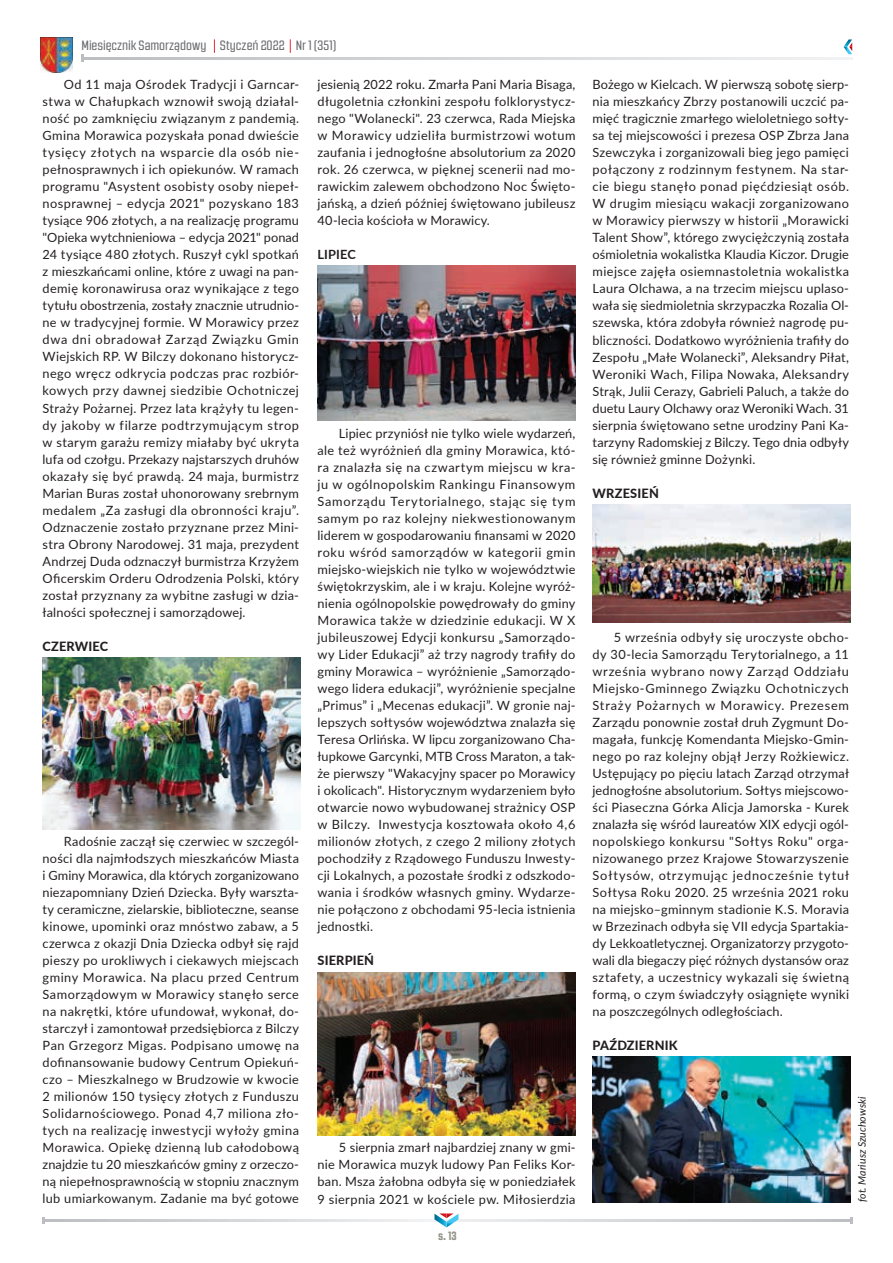
<style>
.page{position:relative;width:893px;height:1263px;background:#fff}
.page>*{position:absolute;margin:0;border:0;box-sizing:border-box;transform-origin:0 0}
.t1{font:13.5px "Revolution Gothic";letter-spacing:-.005em;color:#6c6d70}
.t2{font:12.75px/17px "Lato";letter-spacing:.015em;color:#231f20;text-align:justify}
.t3{font:800 12.75px "Lato";letter-spacing:.01em;color:#231f20}
.t4{font:700 12.75px "Lato";letter-spacing:.005em;color:#231f20}
.t5{font:800 12px "Revolution Gothic";color:#94948a}
.t6{font:italic 10.5px "Lato";letter-spacing:.005em;color:#231f20}
.s1{color:#fff}
</style>
<div class="page">
<svg style="left:44px;top:1220px;width:807px;height:1px"></svg>
<svg style="left:83px;top:58px;width:769px;height:1px"></svg>
<img style="left:41px;top:37px;width:32px;height:35px">
<svg style="left:434px;top:1213px;width:24px;height:14px"></svg>
<svg style="left:844px;top:39px;width:8px;height:15px"></svg>
<img style="left:43px;top:657px;width:257px;height:172px">
<img style="left:317px;top:266px;width:258px;height:155px">
<img style="left:317px;top:972px;width:258px;height:163px">
<img style="left:592px;top:504px;width:258px;height:119px">
<img style="left:592px;top:1057px;width:258px;height:145px">
<p class="t1" style="left:82px;top:38px;width:256px">Miesięcznik Samorządowy <span class="s1">|</span> Styczeń 2022 <span class="s1">|</span> Nr 1 (351)</p>
<p class="t2" style="left:43px;top:76px;width:258px;text-indent:21px">Od 11 maja Ośrodek Tradycji i Garncar&shy;stwa w Chałupkach wznowił swoją działal&shy;ność po zamknięciu związanym z pandemią.<br>Gmina Morawica pozyskała ponad dwieście tysięcy złotych na wsparcie dla osób nie&shy;pełnosprawnych i ich opiekunów. W ramach programu "Asystent osobisty osoby niepeł&shy;nosprawnej – edycja 2021" pozyskano 183 tysiące 906 złotych, a na realizację programu "Opieka wytchnieniowa – edycja 2021" ponad 24 tysiące 480 złotych. Ruszył cykl spotkań z mieszkańcami online, które z uwagi na pan&shy;demię koronawirusa oraz wynikające z tego tytułu obostrzenia, zostały znacznie utrudnio&shy;ne w tradycyjnej formie. W Morawicy przez dwa dni obradował Zarząd Związku Gmin Wiejskich RP. W Bilczy dokonano historycz&shy;nego wręcz odkrycia podczas prac rozbiór&shy;kowych przy dawnej siedzibie Ochotniczej Straży Pożarnej. Przez lata krążyły tu legen&shy;dy jakoby w filarze podtrzymującym strop w starym garażu remizy miałaby być ukryta lufa od czołgu. Przekazy najstarszych druhów okazały się być prawdą. 24 maja, burmistrz Marian Buras został uhonorowany srebrnym medalem „Za zasługi dla obronności kraju”.<br>Odznaczenie zostało przyznane przez Mini&shy;stra Obrony Narodowej. 31 maja, prezydent Andrzej Duda odznaczył burmistrza Krzyżem Oficerskim Orderu Odrodzenia Polski, który został przyznany za wybitne zasługi w dzia&shy;łalności społecznej i samorządowej.</p>
<p class="t3" style="left:43px;top:636px;width:67px">CZERWIEC</p>
<p class="t2" style="left:317px;top:76px;width:259px">jesienią 2022 roku. Zmarła Pani Maria Bisaga, długoletnia członkini zespołu folklorystycz&shy;nego "Wolanecki". 23 czerwca, Rada Miejska w Morawicy udzieliła burmistrzowi wotum zaufania i jednogłośne absolutorium za 2020 rok. 26 czerwca, w pięknej scenerii nad mo&shy;rawickim zalewem obchodzono Noc Święto&shy;jańską, a dzień później świętowano jubileusz 40-lecia kościoła w Morawicy.</p>
<p class="t4" style="left:317px;top:245px;width:40px">LIPIEC</p>
<p class="t2" style="left:317px;top:424px;width:259px;text-indent:21px">Lipiec przyniósł nie tylko wiele wydarzeń, ale też wyróżnień dla gminy Morawica, któ&shy;ra znalazła się na czwartym miejscu w kra&shy;ju w ogólnopolskim Rankingu Finansowym Samorządu Terytorialnego, stając się tym samym po raz kolejny niekwestionowanym liderem w gospodarowaniu finansami w 2020 roku wśród samorządów w kategorii gmin miejsko-wiejskich nie tylko w województwie świętokrzyskim, ale i w kraju. Kolejne wyróż&shy;nienia ogólnopolskie powędrowały do gminy Morawica także w dziedzinie edukacji. W X jubileuszowej Edycji konkursu „Samorządo&shy;wy Lider Edukacji” aż trzy nagrody trafiły do gminy Morawica – wyróżnienie „Samorządo&shy;wego lidera edukacji”, wyróżnienie specjalne „Primus” i „Mecenas edukacji”. W gronie naj&shy;lepszych sołtysów województwa znalazła się Teresa Orlińska. W lipcu zorganizowano Cha&shy;łupkowe Garcynki, MTB Cross Maraton, a tak&shy;że pierwszy "Wakacyjny spacer po Morawicy i okolicach". Historycznym wydarzeniem było otwarcie nowo wybudowanej strażnicy OSP w Bilczy. Inwestycja kosztowała około 4,6 milionów złotych, z czego 2 miliony złotych pochodziły z Rządowego Funduszu Inwesty&shy;cji Lokalnych, a pozostałe środki z odszkodo&shy;wania i środków własnych gminy. Wydarze&shy;nie połączono z obchodami 95-lecia istnienia jednostki.</p>
<p class="t3" style="left:317px;top:951px;width:58px">SIERPIEŃ</p>
<p class="t2" style="left:43px;top:833px;width:258px;text-indent:21px">Radośnie zaczął się czerwiec w szczegól&shy;ności dla najmłodszych mieszkańców Miasta i Gminy Morawica, dla których zorganizowano niezapomniany Dzień Dziecka. Były warszta&shy;ty ceramiczne, zielarskie, biblioteczne, seanse kinowe, upominki oraz mnóstwo zabaw, a 5 czerwca z okazji Dnia Dziecka odbył się rajd pieszy po urokliwych i ciekawych miejscach gminy Morawica. Na placu przed Centrum Samorządowym w Morawicy stanęło serce na nakrętki, które ufundował, wykonał, do&shy;starczył i zamontował przedsiębiorca z Bilczy Pan Grzegorz Migas. Podpisano umowę na dofinansowanie budowy Centrum Opiekuń&shy;czo – Mieszkalnego w Brudzowie w kwocie 2 milionów 150 tysięcy złotych z Funduszu Solidarnościowego. Ponad 4,7 miliona zło&shy;tych na realizację inwestycji wyłoży gmina Morawica. Opiekę dzienną lub całodobową znajdzie tu 20 mieszkańców gminy z orzeczo&shy;ną niepełnosprawnością w stopniu znacznym lub umiarkowanym. Zadanie ma być gotowe</p>
<p class="t2" style="left:317px;top:1139px;width:259px;text-indent:21px">5 sierpnia zmarł najbardziej znany w gmi&shy;nie Morawica muzyk ludowy Pan Feliks Kor&shy;ban. Msza żałobna odbyła się w poniedziałek 9 sierpnia 2021 w kościele pw. Miłosierdzia</p>
<p class="t5" style="left:438px;top:1229px;width:20px">s. 13</p>
<p class="t2" style="left:592px;top:76px;width:258px">Bożego w Kielcach. W pierwszą sobotę sierp&shy;nia mieszkańcy Zbrzy postanowili uczcić pa&shy;mięć tragicznie zmarłego wieloletniego sołty&shy;sa tej miejscowości i prezesa OSP Zbrza Jana Szewczyka i zorganizowali bieg jego pamięci połączony z rodzinnym festynem. Na star&shy;cie biegu stanęło ponad pięćdziesiąt osób.<br>W drugim miesiącu wakacji zorganizowano w Morawicy pierwszy w historii „Morawicki Talent Show”, którego zwyciężczynią została ośmioletnia wokalistka Klaudia Kiczor. Drugie miejsce zajęła osiemnastoletnia wokalistka Laura Olchawa, a na trzecim miejscu uplaso&shy;wała się siedmioletnia skrzypaczka Rozalia Ol&shy;szewska, która zdobyła również nagrodę pu&shy;bliczności. Dodatkowo wyróżnienia trafiły do Zespołu „Małe Wolanecki”, Aleksandry Piłat, Weroniki Wach, Filipa Nowaka, Aleksandry Strąk, Julii Cerazy, Gabrieli Paluch, a także do duetu Laury Olchawy oraz Weroniki Wach. 31 sierpnia świętowano setne urodziny Pani Ka&shy;tarzyny Radomskiej z Bilczy. Tego dnia odbyły się również gminne Dożynki.</p>
<p class="t3" style="left:592px;top:483px;width:68px">WRZESIEŃ</p>
<p class="t2" style="left:592px;top:628px;width:258px;text-indent:21px">5 września odbyły się uroczyste obcho&shy;dy 30-lecia Samorządu Terytorialnego, a 11 września wybrano nowy Zarząd Oddziału Miejsko-Gminnego Związku Ochotniczych Straży Pożarnych w Morawicy. Prezesem Zarządu ponownie został druh Zygmunt Do&shy;magała, funkcję Komendanta Miejsko-Gmin&shy;nego po raz kolejny objął Jerzy Rożkiewicz.<br>Ustępujący po pięciu latach Zarząd otrzymał jednogłośne absolutorium. Sołtys miejscowo&shy;ści Piaseczna Górka Alicja Jamorska - Kurek znalazła się wśród laureatów XIX edycji ogól&shy;nopolskiego konkursu "Sołtys Roku" orga&shy;nizowanego przez Krajowe Stowarzyszenie Sołtysów, otrzymując jednocześnie tytuł Sołtysa Roku 2020. 25 września 2021 roku na miejsko–gminnym stadionie K.S. Moravia w Brzezinach odbyła się VII edycja Spartakia&shy;dy Lekkoatletycznej. Organizatorzy przygoto&shy;wali dla biegaczy pięć różnych dystansów oraz sztafety, a uczestnicy wykazali się świetną formą, o czym świadczyły osiągnięte wyniki na poszczególnych odległościach.</p>
<p class="t3" style="left:592px;top:1036px;width:87px">PAŹDZIERNIK</p>
<p class="t6" style="left:855px;top:1202px;width:107px;rotate:-90deg">fot. Mariusz Szuchowski</p>
</div>
